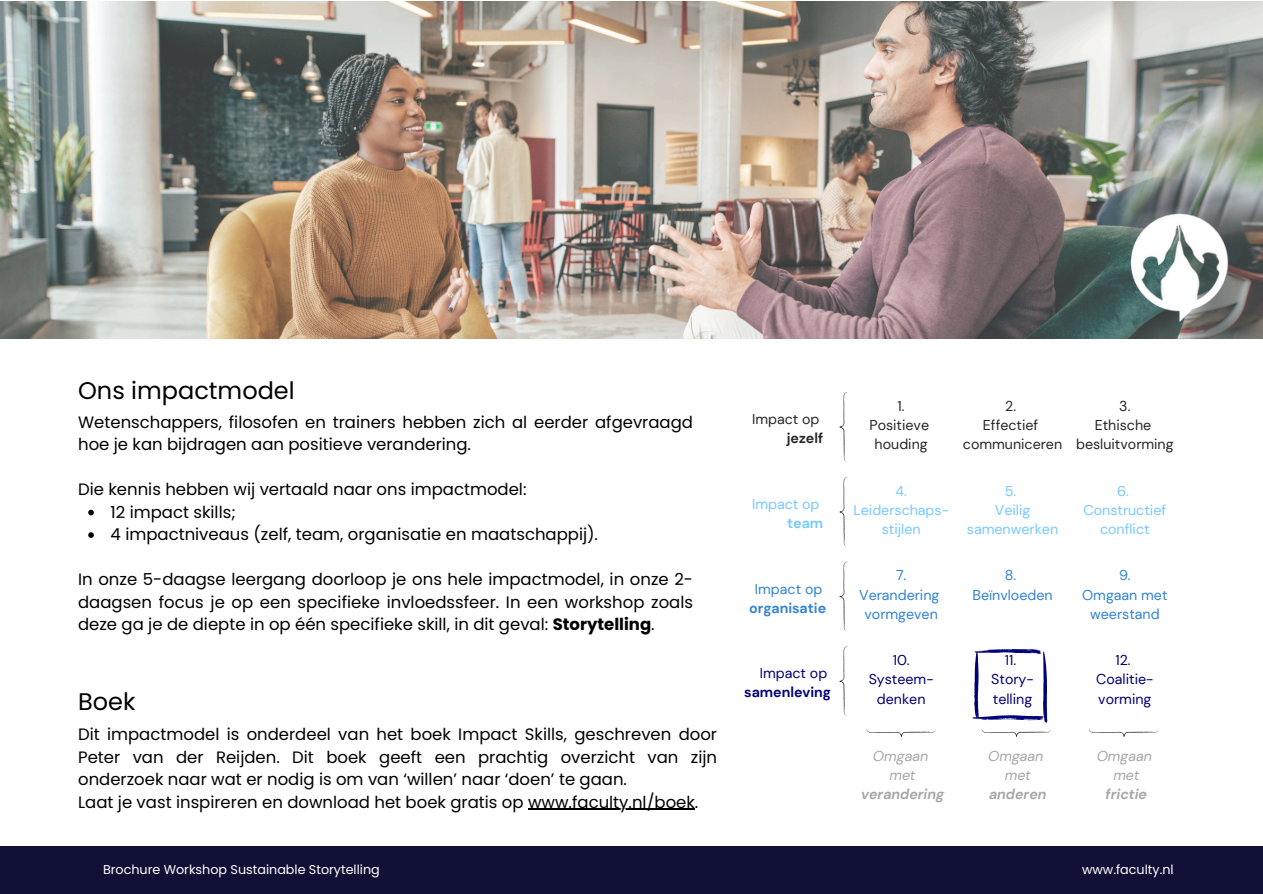
<style>
.page{position:relative;width:1263px;height:894px;background:#fff}
.page>*{position:absolute;margin:0;border:0;box-sizing:border-box;transform-origin:0 0}
.t1{font:24px "Poppins";color:#000}
.t2{font:16.5px/22.5px "Poppins";color:#000}
.t3{font:14.25px/19.2px "DM Sans";color:#262626;text-align:center}
.t4{font:14.25px/19.2px "DM Sans";color:#78c8ff;text-align:center}
.t5{font:14.25px/19.2px "DM Sans";color:#3282d2;text-align:center}
.t6{font:14.25px/19.2px "DM Sans";color:#000078;text-align:center}
.t7{font:italic 14.25px/19.2px "DM Sans";color:#a6a6a6;text-align:center}
.t8{font:italic 700 14.25px/19.2px "DM Sans";color:#a6a6a6;text-align:center}
.t9{font:700 14.25px/19.2px "DM Sans";color:#3282d2;text-align:center}
.t10{font:700 14.25px/19.2px "DM Sans";color:#000078;text-align:right}
.t11{font:12.75px "Poppins";color:#fff}
.s1{font-weight:700}
.s2{font-weight:400}
</style>
<div class="page">
<div style="left:0;top:846px;width:1263px;height:47px;background:#101036"></div>
<img style="left:0;top:2px;width:1263px;height:336px">
<img style="left:1062px;top:186px;width:201px;height:141px">
<svg style="left:840px;top:392px;width:8px;height:70px"></svg>
<svg style="left:840px;top:477px;width:8px;height:70px"></svg>
<svg style="left:840px;top:561px;width:8px;height:70px"></svg>
<svg style="left:840px;top:646px;width:8px;height:70px"></svg>
<svg style="left:866px;top:729px;width:70px;height:7px"></svg>
<svg style="left:1089px;top:729px;width:70px;height:7px"></svg>
<svg style="left:972px;top:649px;width:79px;height:87px"></svg>
<svg style="left:88px;top:509px;width:6px;height:6px"></svg>
<svg style="left:88px;top:532px;width:6px;height:5px"></svg>
<hr style="left:528px;top:808px;width:167px;height:1px;background:#000">
<h2 class="t1" style="left:78px;top:373px;width:218px">Ons impactmodel</h2>
<h1 class="t2" style="left:78px;top:410px;width:616px">Wetenschappers, filosofen en trainers hebben zich al eerder afgevraagd hoe je kan bijdragen aan positieve verandering.</h1>
<h2 class="t2" style="left:78px;top:478px;width:450px">Die kennis hebben wij vertaald naar ons impactmodel:</h2>
<h2 class="t2" style="left:111px;top:500px;width:127px">12 impact skills;</h2>
<p class="t2" style="left:111px;top:523px;width:489px">4 impactniveaus (zelf, team, organisatie en maatschappij).</p>
<p class="t2" style="left:78px;top:568px;width:616px;text-align:justify">In onze 5-daagse leergang doorloop je ons hele impactmodel, in onze 2- daagsen focus je op een specifieke invloedssfeer. In een workshop zoals deze ga je de diepte in op één specifieke skill, in dit geval: <span class="s1">Storytelling</span>.</p>
<h3 class="t1" style="left:78px;top:684px;width:59px">Boek</h3>
<h3 class="t2" style="left:78px;top:723px;width:640px">Dit impactmodel is onderdeel van het boek Impact Skills, geschreven door Peter van der Reijden. Dit boek geeft een prachtig overzicht van zijn onderzoek naar wat er nodig is om van ‘willen’ naar ‘doen’ te gaan.<br>Laat je vast inspireren en download het boek gratis op www.faculty.nl/boek.</h3>
<h3 class="t11" style="left:103px;top:860px;width:278px">Brochure Workshop Sustainable Storytelling</h3>
<h1 class="t3" style="left:752px;top:409px;width:73px;text-align:right">Impact op <span class="s1">jezelf</span></h1>
<h3 class="t4" style="left:752px;top:494px;width:73px;text-align:right">Impact op <span class="s1">team</span></h3>
<p class="t9" style="left:749px;top:579px;width:79px"><span class="s2">Impact op </span>organisatie</p>
<h3 class="t10" style="left:744px;top:663px;width:88px"><span class="s2">Impact op </span>samenleving</h3>
<h2 class="t3" style="left:869px;top:396px;width:61px">1.<br>Positieve houding</h2>
<h3 class="t3" style="left:983px;top:396px;width:57px">2.<br>Effectief</h3>
<p class="t3" style="left:963px;top:435px;width:101px">communiceren</p>
<h3 class="t3" style="left:1076px;top:396px;width:99px">3.<br>Ethische besluitvorming</h3>
<p class="t4" style="left:853px;top:481px;width:97px">4.<br>Leiderschaps&shy;stijlen</p>
<h3 class="t4" style="left:967px;top:481px;width:93px">5.<br>Veilig samenwerken</h3>
<h3 class="t4" style="left:1083px;top:481px;width:84px">6.<br>Constructief conflict</h3>
<h3 class="t5" style="left:859px;top:565px;width:82px">7.<br>Verandering vormgeven</h3>
<h3 class="t5" style="left:972px;top:565px;width:82px">8.<br>Beïnvloeden</h3>
<p class="t5" style="left:1082px;top:565px;width:87px">9.<br>Omgaan met weerstand</p>
<p class="t6" style="left:869px;top:650px;width:66px">10.<br>Systeem&shy;denken</p>
<h3 class="t6" style="left:991px;top:650px;width:44px">11.<br>Story&shy;telling</h3>
<h3 class="t6" style="left:1096px;top:650px;width:59px">12.<br>Coalitie&shy;vorming</h3>
<h3 class="t8" style="left:861px;top:746px;width:85px"><span class="s2">Omgaan met </span>verandering</h3>
<h3 class="t7" style="left:988px;top:746px;width:60px">Omgaan met <span class="s1">anderen</span></h3>
<p class="t7" style="left:1097px;top:746px;width:57px">Omgaan met <span class="s1">frictie</span></p>
<p class="t11" style="left:1082px;top:860px;width:93px">www.faculty.nl</p>
</div>
